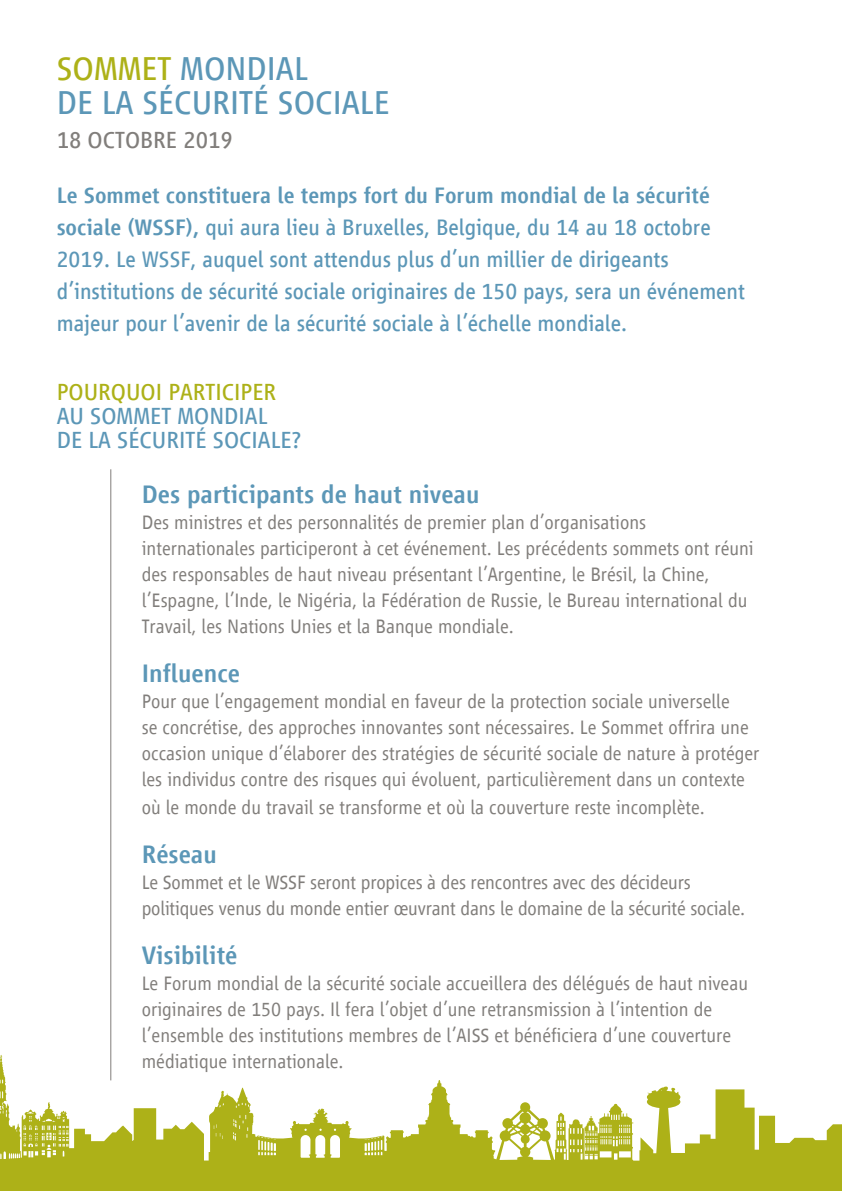
<style>
.page{position:relative;width:842px;height:1191px;background:#fff}
.page>*{position:absolute;margin:0;border:0;box-sizing:border-box;transform-origin:0 0}
.t1{font:34px/34px "Vialog LT Com";color:#5c97b7}
.t2{font:500 26px "Vialog LT Com";color:#5c97b7}
.t3{font:24px/24px "Vialog LT Com";color:#5c97b7}
.t4{font:24px "Vialog LT Com";color:#adb118}
.t5{font:24px "Vialog LT Com";color:#817e7b}
.t6{font:23px/32px "Vialog LT Com";color:#5c97b7}
.t7{font:300 20px/26px "Vialog LT Com";color:#817e7b}
.s1{color:#adb118}
.s2{font-weight:500}
</style>
<div class="page">
<hr style="left:110px;top:469px;width:1px;height:611px;background:#817e7b">
<svg style="left:0;top:1054px;width:842px;height:137px"></svg>
<h1 class="t1" style="left:57px;top:52px;width:334px"><span class="s1">SOMMET</span> MONDIAL<br>DE LA SÉCURITÉ SOCIALE</h1>
<p class="t5" style="left:57px;top:127px;width:178px">18 OCTOBRE 2019</p>
<p class="t6" style="left:57px;top:179px;width:690px"><span class="s2">Le Sommet constituera le temps fort du Forum mondial de la sécurité sociale (WSSF),</span> qui aura lieu à Bruxelles, Belgique, du 14 au 18 octobre 2019. Le WSSF, auquel sont attendus plus d’un millier de dirigeants d’institutions de sécurité sociale originaires de 150 pays, sera un événement majeur pour l’avenir de la sécurité sociale à l’échelle mondiale.</p>
<p class="t4" style="left:57px;top:379px;width:221px">POURQUOI PARTICIPER</p>
<p class="t3" style="left:57px;top:404px;width:246px">AU SOMMET MONDIAL<br>DE LA SÉCURITÉ SOCIALE?</p>
<h2 class="t2" style="left:142px;top:480px;width:339px">Des participants de haut niveau</h2>
<p class="t7" style="left:142px;top:509px;width:613px">Des ministres et des personnalités de premier plan d’organisations internationales participeront à cet événement. Les précédents sommets ont réuni des responsables de haut niveau présentant l’Argentine, le Brésil, la Chine, l’Espagne, l’Inde, le Nigéria, la Fédération de Russie, le Bureau international du Travail, les Nations Unies et la Banque mondiale.</p>
<h2 class="t2" style="left:142px;top:659px;width:100px">Influence</h2>
<p class="t7" style="left:142px;top:688px;width:619px">Pour que l’engagement mondial en faveur de la protection sociale universelle<br>se concrétise, des approches innovantes sont nécessaires. Le Sommet offrira une occasion unique d’élaborer des stratégies de sécurité sociale de nature à protéger les individus contre des risques qui évoluent, particulièrement dans un contexte</p>
<p class="t7" style="left:142px;top:794px;width:565px">où le monde du travail se transforme et où la couverture reste incomplète.</p>
<h2 class="t2" style="left:142px;top:840px;width:77px">Réseau</h2>
<p class="t7" style="left:142px;top:869px;width:605px">Le Sommet et le WSSF seront propices à des rencontres avec des décideurs politiques venus du monde entier œuvrant dans le domaine de la sécurité sociale.</p>
<h2 class="t2" style="left:142px;top:941px;width:97px">Visibilité</h2>
<p class="t7" style="left:142px;top:970px;width:608px">Le Forum mondial de la sécurité sociale accueillera des délégués de haut niveau originaires de 150 pays. Il fera l’objet d’une retransmission à l’intention de l’ensemble des institutions membres de l’AISS et bénéficiera d’une couverture médiatique internationale.</p>
</div>
